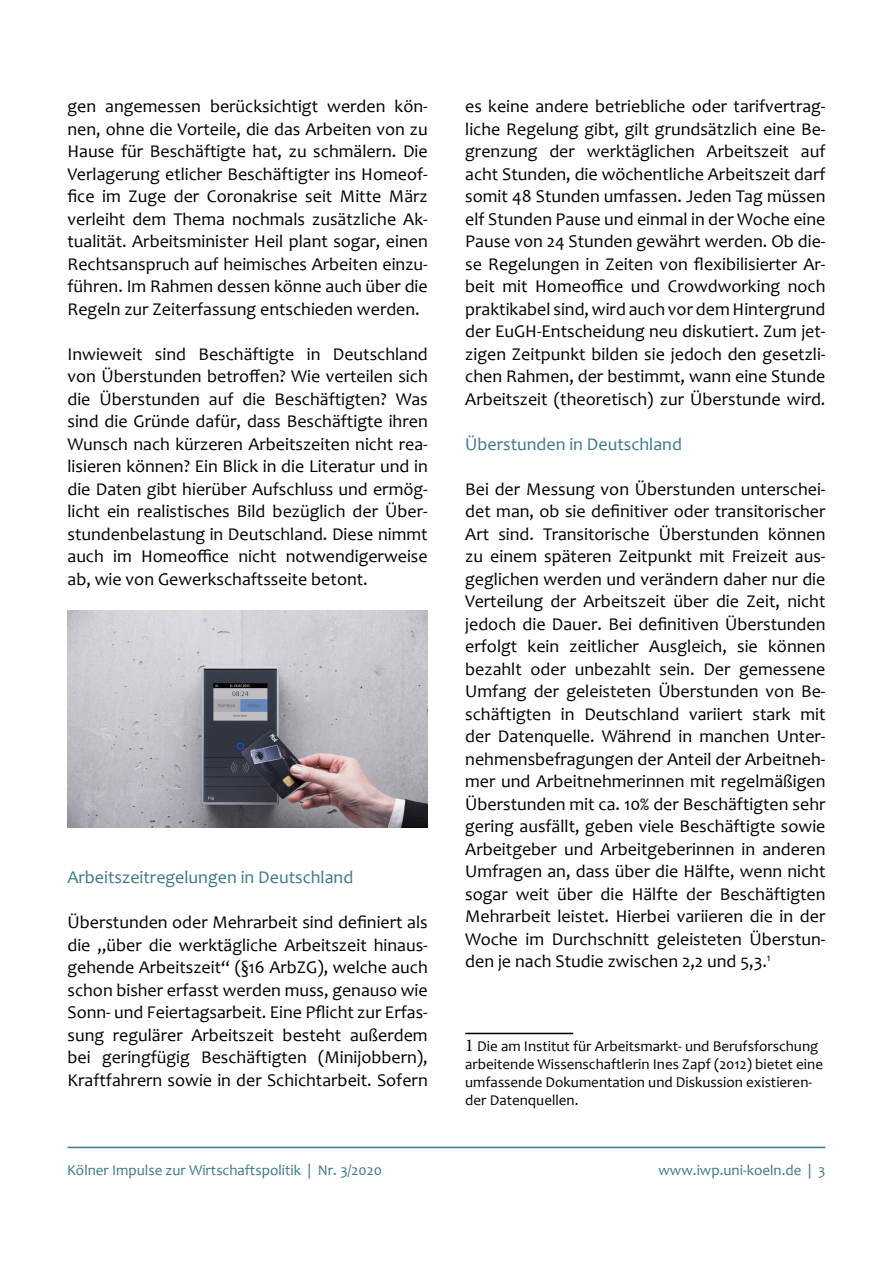
<style>
.page{position:relative;width:893px;height:1263px;background:#fff}
.page>*{position:absolute;margin:0;border:0;box-sizing:border-box;transform-origin:0 0}
.t1{font:18px/22.5px "Candara";color:#000;text-align:justify}
.t2{font:18px "Candara";color:#3b7791}
.t3{font:15px/18px "Candara";color:#000}
.t4{font:15px "Candara";color:#3b7791}
.s1{font-family:"Minion Pro";font-size:18px}
</style>
<div class="page">
<hr style="left:68px;top:1147px;width:757px;height:1px;background:#3b7791">
<hr style="left:465px;top:1033px;width:108px;height:1px;background:#000">
<img style="left:68px;top:611px;width:360px;height:217px">
<p class="t1" style="left:68px;top:95px;width:362px">gen angemessen berücksichtigt werden kön&shy;nen, ohne die Vorteile, die das Arbeiten von zu Hause für Beschäftigte hat, zu schmälern. Die Verlagerung etlicher Beschäftigter ins Homeof&shy;fice im Zuge der Coronakrise seit Mitte März verleiht dem Thema nochmals zusätzliche Ak&shy;tualität. Arbeitsminister Heil plant sogar, einen Rechtsanspruch auf heimisches Arbeiten einzu&shy;führen. Im Rahmen dessen könne auch über die Regeln zur Zeiterfassung entschieden werden.</p>
<p class="t1" style="left:68px;top:342px;width:362px">Inwieweit sind Beschäftigte in Deutschland von Überstunden betroffen? Wie verteilen sich die Überstunden auf die Beschäftigten? Was sind die Gründe dafür, dass Beschäftigte ihren Wunsch nach kürzeren Arbeitszeiten nicht rea&shy;lisieren können? Ein Blick in die Literatur und in die Daten gibt hierüber Aufschluss und ermög&shy;licht ein realistisches Bild bezüglich der Über&shy;stundenbelastung in Deutschland. Diese nimmt auch im Homeoffice nicht notwendigerweise ab, wie von Gewerkschaftsseite betont.</p>
<p class="t2" style="left:68px;top:866px;width:287px">Arbeitszeitregelungen in Deutschland</p>
<p class="t1" style="left:68px;top:911px;width:362px">Überstunden oder Mehrarbeit sind definiert als die „über die werktägliche Arbeitszeit hinaus&shy;gehende Arbeitszeit“ (§16 ArbZG), welche auch schon bisher erfasst werden muss, genauso wie Sonn- und Feiertagsarbeit. Eine Pflicht zur Erfas&shy;sung regulärer Arbeitszeit besteht außerdem bei geringfügig Beschäftigten (Minijobbern), Kraftfahrern sowie in der Schichtarbeit. Sofern</p>
<p class="t1" style="left:465px;top:95px;width:362px">es keine andere betriebliche oder tarifvertrag&shy;liche Regelung gibt, gilt grundsätzlich eine Be&shy;grenzung der werktäglichen Arbeitszeit auf acht Stunden, die wöchentliche Arbeitszeit darf somit 48 Stunden umfassen. Jeden Tag müssen elf Stunden Pause und einmal in der Woche eine Pause von 24 Stunden gewährt werden. Ob die&shy;se Regelungen in Zeiten von flexibilisierter Ar&shy;beit mit Homeoffice und Crowdworking noch praktikabel sind, wird auch vor dem Hintergrund der EuGH-Entscheidung neu diskutiert. Zum jet&shy;zigen Zeitpunkt bilden sie jedoch den gesetzli&shy;chen Rahmen, der bestimmt, wann eine Stunde Arbeitszeit (theoretisch) zur Überstunde wird.</p>
<p class="t2" style="left:465px;top:432px;width:218px">Überstunden in Deutschland</p>
<p class="t1" style="left:465px;top:477px;width:362px">Bei der Messung von Überstunden unterschei&shy;det man, ob sie definitiver oder transitorischer Art sind. Transitorische Überstunden können zu einem späteren Zeitpunkt mit Freizeit aus&shy;geglichen werden und verändern daher nur die Verteilung der Arbeitszeit über die Zeit, nicht jedoch die Dauer. Bei definitiven Überstunden erfolgt kein zeitlicher Ausgleich, sie können bezahlt oder unbezahlt sein. Der gemessene Umfang der geleisteten Überstunden von Be&shy;schäftigten in Deutschland variiert stark mit der Datenquelle. Während in manchen Unter&shy;nehmensbefragungen der Anteil der Arbeitneh&shy;mer und Arbeitnehmerinnen mit regelmäßigen Überstunden mit ca. 10% der Beschäftigten sehr gering ausfällt, geben viele Beschäftigte sowie Arbeitgeber und Arbeitgeberinnen in anderen Umfragen an, dass über die Hälfte, wenn nicht sogar weit über die Hälfte der Beschäftigten Mehrarbeit leistet. Hierbei variieren die in der Woche im Durchschnitt geleisteten Überstun&shy;den je nach Studie zwischen 2,2 und 5,3.<sup>1</sup></p>
<p class="t3" style="left:465px;top:1037px;width:359px"><span class="s1">1</span> Die am Institut für Arbeitsmarkt- und Berufsforschung arbeitende Wissenschaftlerin Ines Zapf (2012) bietet eine umfassende Dokumentation und Diskussion existieren&shy;der Datenquellen.</p>
<p class="t4" style="left:67px;top:1161px;width:316px">Kölner Impulse zur Wirtschaftspolitik | Nr. 3/2020</p>
<p class="t4" style="left:658px;top:1161px;width:169px">www.iwp.uni-koeln.de | 3</p>
</div>
